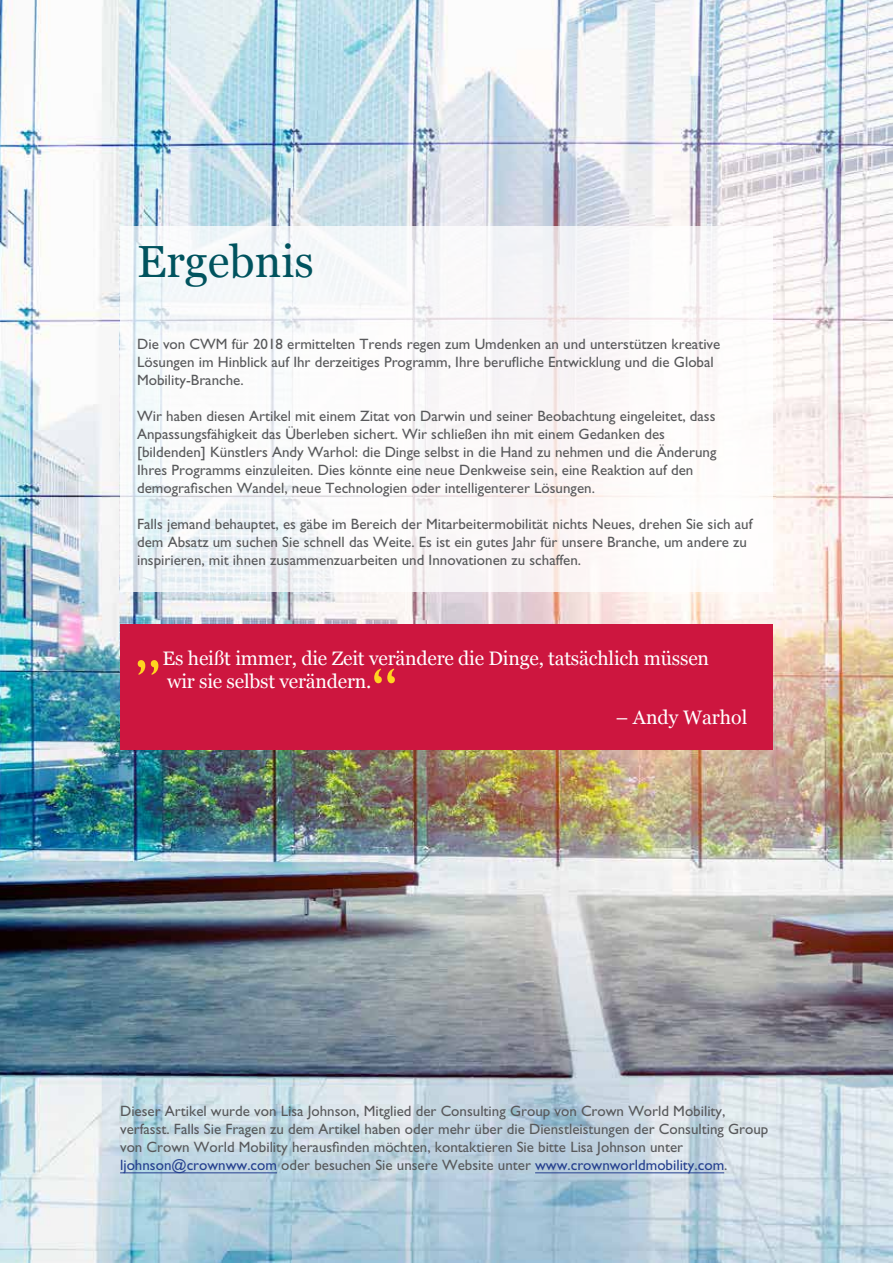
<style>
.page{position:relative;width:893px;height:1263px;background:#fff}
.page>*{position:absolute;margin:0;border:0;box-sizing:border-box;transform-origin:0 0}
.t1{font:45px "Georgia";color:#00535e}
.t2{font:19.5px/23.4px "Georgia";letter-spacing:-.01em;color:#fff}
.t3{font:15px/18px "Gill Sans";color:#58595b}
.s1{color:#25408f}
</style>
<div class="page">
<img style="left:0;top:0;width:893px;height:1263px">
<div style="left:120px;top:226px;width:653px;height:365px;background:#fff"></div>
<hr style="left:120px;top:1172px;width:157px;height:1px;background:#25408f">
<hr style="left:535px;top:1172px;width:189px;height:1px;background:#25408f">
<div style="left:120px;top:625px;width:653px;height:125px;background:#cd163f"></div>
<svg style="left:138px;top:660px;width:20px;height:15px"></svg>
<svg style="left:374px;top:668px;width:21px;height:15px"></svg>
<h1 class="t1" style="left:137px;top:234px;width:178px">Ergebnis</h1>
<p class="t3" style="left:137px;top:335px;width:585px">Die von CWM für 2018 ermittelten Trends regen zum Umdenken an und unterstützen kreative<br>Lösungen im Hinblick auf Ihr derzeitiges Programm, Ihre berufliche Entwicklung und die Global<br>Mobility-Branche.</p>
<p class="t3" style="left:137px;top:407px;width:581px">Wir haben diesen Artikel mit einem Zitat von Darwin und seiner Beobachtung eingeleitet, dass Anpassungsfähigkeit das Überleben sichert. Wir schließen ihn mit einem Gedanken des [bildenden] Künstlers Andy Warhol: die Dinge selbst in die Hand zu nehmen und die Änderung Ihres Programms einzuleiten. Dies könnte eine neue Denkweise sein, eine Reaktion auf den demografischen Wandel, neue Technologien oder intelligenterer Lösungen.</p>
<p class="t3" style="left:137px;top:515px;width:617px">Falls jemand behauptet, es gäbe im Bereich der Mitarbeitermobilität nichts Neues, drehen Sie sich auf dem Absatz um suchen Sie schnell das Weite. Es ist ein gutes Jahr für unsere Branche, um andere zu inspirieren, mit ihnen zusammenzuarbeiten und Innovationen zu schaffen.</p>
<h2 class="t2" style="left:163px;top:647px;width:548px">Es heißt immer, die Zeit verändere die Dinge, tatsächlich müssen wir sie selbst verändern.</h2>
<h2 class="t2" style="left:616px;top:706px;width:133px">– Andy Warhol</h2>
<p class="t3" style="left:120px;top:1102px;width:650px">Dieser Artikel wurde von Lisa Johnson, Mitglied der Consulting Group von Crown World Mobility, verfasst. Falls Sie Fragen zu dem Artikel haben oder mehr über die Dienstleistungen der Consulting Group von Crown World Mobility herausfinden möchten, kontaktieren Sie bitte Lisa Johnson unter <span class="s1">ljohnson@crownww.com</span> oder besuchen Sie unsere Website unter <span class="s1">www.crownworldmobility.com</span>.</p>
</div>
